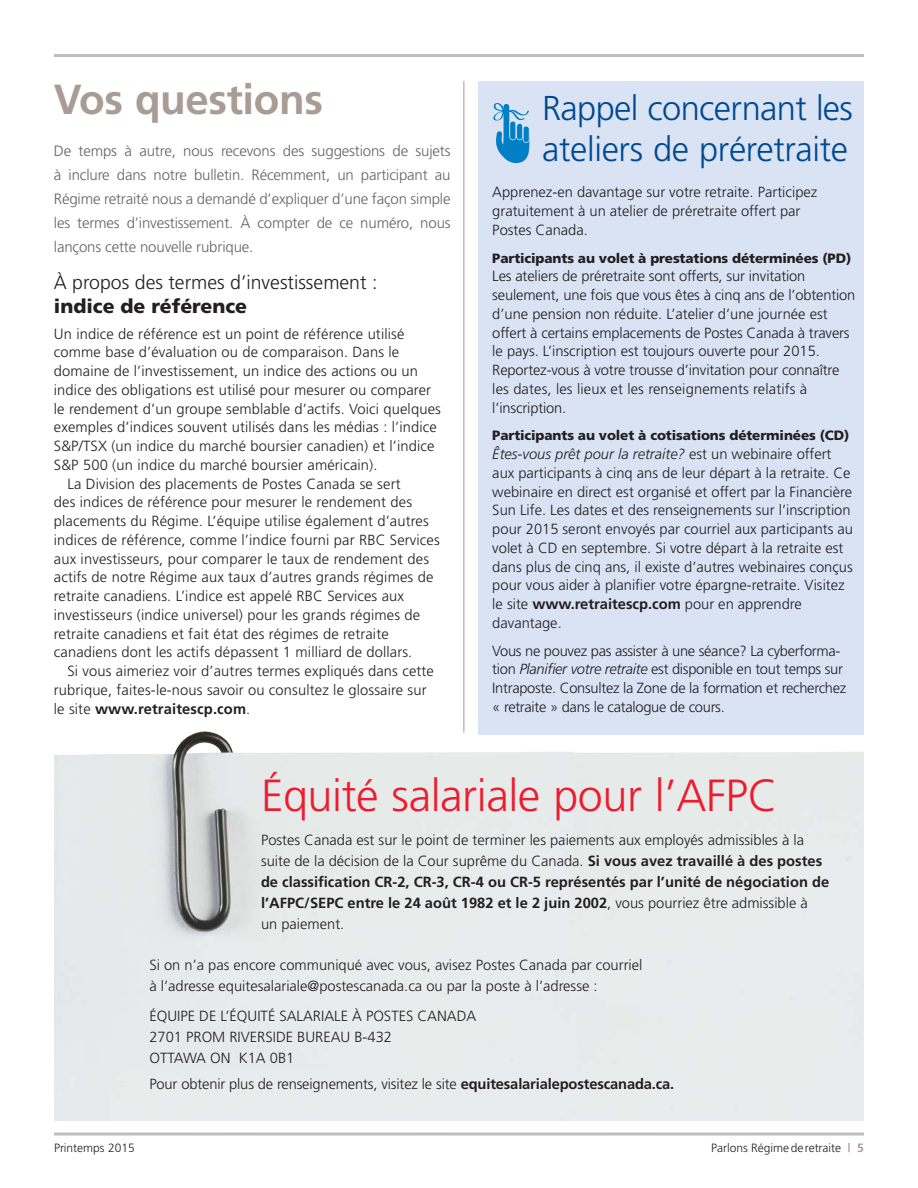
<style>
.page{position:relative;width:918px;height:1188px;background:#fff}
.page>*{position:absolute;margin:0;border:0;box-sizing:border-box;transform-origin:0 0}
.t1{font:300 45px "Frutiger";letter-spacing:-.01em;color:#ed1c2e}
.t2{font:700 42px "Frutiger";letter-spacing:-.01em;color:#a89c94}
.t3{font:300 34.5px/40.5px "Frutiger";letter-spacing:-.01em;color:#004990}
.t4{font:300 19.5px "Frutiger";color:#231f20}
.t5{font:900 19.5px "Frutiger LT Std";color:#231f20}
.t6{font:300 15px/24px "Frutiger";letter-spacing:-.01em;color:#636466;text-align:justify}
.t7{font:300 14.7px/18.8px "Frutiger";color:#231f20}
.t8{font:300 14.7px/18.8px "Frutiger";letter-spacing:-.02em;color:#231f20}
.t9{font:700 14.7px "Frutiger";letter-spacing:.01em;color:#231f20}
.t10{font:900 13.5px "Frutiger LT Std";letter-spacing:-.01em;color:#231f20}
.t11{font:300 12px "Frutiger";color:#231f20}
.s1{font-weight:300}
.s2{font-style:italic}
.s3{font-weight:700}
.s4{font-weight:700;color:#a89c94}
</style>
<div class="page">
<hr style="left:54px;top:54px;width:810px;height:3px;background:#bcbec0">
<div style="left:478px;top:81px;width:386px;height:653px;background:#d9e3f4"></div>
<svg style="left:493px;top:103px;width:37px;height:60px"></svg>
<hr style="left:464px;top:81px;width:1px;height:652px;background:#a89c94">
<img style="left:54px;top:730px;width:810px;height:390px">
<svg style="left:54px;top:1132px;width:810px;height:4px;background:#cccecf"></svg>
<h2 class="t2" style="left:54px;top:74px;width:271px">Vos questions</h2>
<p class="t6" style="left:54px;top:138px;width:398px">De temps à autre, nous recevons des suggestions de sujets à inclure dans notre bulletin. Récemment, un participant au Régime retraité nous a demandé d’expliquer d’une façon simple les termes d’investissement. À compter de ce numéro, nous lançons cette nouvelle rubrique.</p>
<h3 class="t4" style="left:54px;top:271px;width:325px">À propos des termes d’investissement :</h3>
<h3 class="t5" style="left:54px;top:295px;width:195px">indice de référence</h3>
<p class="t7" style="left:54px;top:324px;width:352px">Un indice de référence est un point de référence utilisé</p>
<p class="t7" style="left:54px;top:343px;width:347px">comme base d’évaluation ou de comparaison. Dans le</p>
<p class="t7" style="left:54px;top:362px;width:366px">domaine de l’investissement, un indice des actions ou un</p>
<p class="t7" style="left:54px;top:380px;width:379px">indice des obligations est utilisé pour mesurer ou comparer</p>
<p class="t7" style="left:54px;top:399px;width:389px">le rendement d’un groupe semblable d’actifs. Voici quelques</p>
<p class="t7" style="left:54px;top:418px;width:385px">exemples d’indices souvent utilisés dans les médias : l’indice</p>
<p class="t7" style="left:54px;top:437px;width:382px">S&amp;P/TSX (un indice du marché boursier canadien) et l’indice</p>
<p class="t7" style="left:54px;top:455px;width:325px">S&amp;P 500 (un indice du marché boursier américain).</p>
<p class="t7" style="left:67px;top:474px;width:335px">La Division des placements de Postes Canada se sert</p>
<p class="t7" style="left:54px;top:493px;width:360px">des indices de référence pour mesurer le rendement des</p>
<p class="t7" style="left:54px;top:512px;width:376px">placements du Régime. L’équipe utilise également d’autres</p>
<p class="t7" style="left:54px;top:530px;width:387px">indices de référence, comme l’indice fourni par RBC Services</p>
<p class="t7" style="left:54px;top:549px;width:377px">aux investisseurs, pour comparer le taux de rendement des</p>
<p class="t7" style="left:54px;top:568px;width:381px">actifs de notre Régime aux taux d’autres grands régimes de</p>
<p class="t7" style="left:54px;top:587px;width:352px">retraite canadiens. L’indice est appelé RBC Services aux</p>
<p class="t7" style="left:54px;top:605px;width:368px">investisseurs (indice universel) pour les grands régimes de</p>
<p class="t7" style="left:54px;top:624px;width:336px">retraite canadiens et fait état des régimes de retraite</p>
<p class="t7" style="left:54px;top:643px;width:360px">canadiens dont les actifs dépassent 1 milliard de dollars.</p>
<p class="t7" style="left:67px;top:662px;width:368px">Si vous aimeriez voir d’autres termes expliqués dans cette</p>
<p class="t7" style="left:54px;top:681px;width:374px">rubrique, faites-le-nous savoir ou consultez le glossaire sur</p>
<p class="t9" style="left:54px;top:700px;width:198px"><span class="s1">le site</span> www.retraitescp.com<span class="s1">.</span></p>
<h3 class="t3" style="left:542px;top:88px;width:312px">Rappel concernant les ateliers de préretraite</h3>
<p class="t7" style="left:492px;top:183px;width:327px">Apprenez-en davantage sur votre retraite. Participez gratuitement à un atelier de préretraite offert par<br>Postes Canada.</p>
<p class="t10" style="left:492px;top:250px;width:360px">Participants au volet à prestations déterminées (PD)</p>
<p class="t7" style="left:492px;top:267px;width:365px">Les ateliers de préretraite sont offerts, sur invitation seulement, une fois que vous êtes à cinq ans de l’obtention d’une pension non réduite. L’atelier d’une journée est offert à certains emplacements de Postes Canada à travers le pays. L’inscription est toujours ouverte pour 2015.<br>Reportez-vous à votre trousse d’invitation pour connaître les dates, les lieux et les renseignements relatifs à l’inscription.</p>
<p class="t10" style="left:492px;top:427px;width:359px">Participants au volet à cotisations déterminées (CD)</p>
<p class="t7" style="left:492px;top:445px;width:362px"><span class="s2">Êtes-vous prêt pour la retraite?</span> est un webinaire offert aux participants à cinq ans de leur départ à la retraite. Ce webinaire en direct est organisé et offert par la Financière Sun Life. Les dates et des renseignements sur l’inscription pour 2015 seront envoyés par courriel aux participants au volet à CD en septembre. Si votre départ à la retraite est dans plus de cinq ans, il existe d’autres webinaires conçus pour vous aider à planifier votre épargne-retraite. Visitez le site <span class="s3">www.retraitescp.com</span> pour en apprendre davantage.</p>
<p class="t8" style="left:492px;top:641px;width:356px">Vous ne pouvez pas assister à une séance? La cyberforma&shy;tion <span class="s2">Planifier votre retraite</span> est disponible en tout temps sur Intraposte. Consultez la Zone de la formation et recherchez « retraite » dans le catalogue de cours.</p>
<h1 class="t1" style="left:261px;top:770px;width:518px">Équité salariale pour l’AFPC</h1>
<p class="t7" style="left:261px;top:830px;width:570px;line-height:21px">Postes Canada est sur le point de terminer les paiements aux employés admissibles à la suite de la décision de la Cour suprême du Canada. <span class="s3">Si vous avez travaillé à des postes de classification CR-2, CR-3, CR-4 ou CR-5 représentés par l’unité de négociation de l’AFPC/SEPC entre le 24 août 1982 et le 2 juin 2002</span>, vous pourriez être admissible à<br>un paiement.</p>
<p class="t7" style="left:149px;top:954px;width:495px;line-height:21px">Si on n’a pas encore communiqué avec vous, avisez Postes Canada par courriel à l’adresse equitesalariale@postescanada.ca ou par la poste à l’adresse :</p>
<p class="t7" style="left:149px;top:1005px;width:328px;line-height:21px">ÉQUIPE DE L’ÉQUITÉ SALARIALE À POSTES CANADA<br>2701 PROM RIVERSIDE BUREAU B-432<br>OTTAWA ON K1A 0B1</p>
<p class="t7" style="left:149px;top:1074px;width:526px">Pour obtenir plus de renseignements, visitez le site <span class="s3">equitesalarialepostescanada.ca.</span></p>
<p class="t11" style="left:54px;top:1141px;width:82px">Printemps 2015</p>
<p class="t11" style="left:711px;top:1141px;width:154px">Parlons Régimederetraite <span class="s4">| 5</span></p>
</div>
